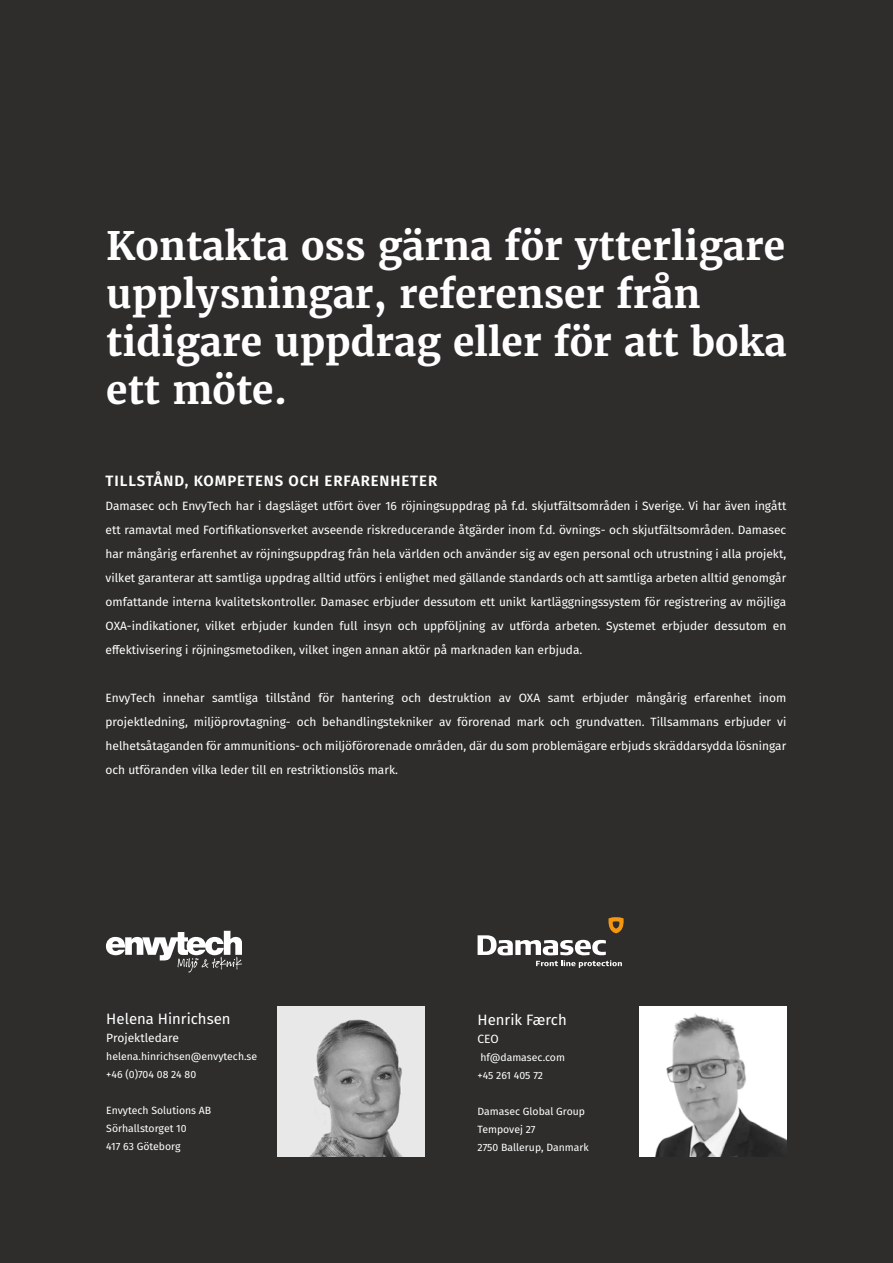
<style>
.page{position:relative;width:893px;height:1263px;background:#2e2d2c}
.page>*{position:absolute;margin:0;border:0;box-sizing:border-box;transform-origin:0 0}
.t1{font:700 39px/48px "Merriweather";color:#fff}
.t2{font:600 15px "Fira Sans";letter-spacing:.06em;color:#fff}
.t3{font:15px "Fira Sans";color:#fff}
.t4{font:12px/24px "Fira Sans";color:#fff;text-align:justify}
.t5{font:10.5px/18px "Fira Sans";color:#fff}
</style>
<div class="page">
<img style="left:277px;top:1007px;width:148px;height:150px">
<svg style="left:106px;top:931px;width:136px;height:41px"></svg>
<img style="left:640px;top:1006px;width:147px;height:151px">
<svg style="left:478px;top:917px;width:146px;height:51px"></svg>
<h1 class="t1" style="left:106px;top:222px;width:682px">Kontakta oss gärna för ytterligare upplysningar, referenser från tidigare uppdrag eller för att boka ett möte.</h1>
<p class="t2" style="left:106px;top:468px;width:333px">TILLSTÅND, KOMPETENS OCH ERFARENHETER</p>
<p class="t4" style="left:106px;top:493px;width:682px">Damasec och EnvyTech har i dagsläget utfört över 16 röjningsuppdrag på f.d. skjutfältsområden i Sverige. Vi har även ingått ett ramavtal med Fortifikationsverket avseende riskreducerande åtgärder inom f.d. övnings- och skjutfältsområden. Damasec har mångårig erfarenhet av röjningsuppdrag från hela världen och använder sig av egen personal och utrustning i alla projekt, vilket garanterar att samtliga uppdrag alltid utförs i enlighet med gällande standards och att samtliga arbeten alltid genomgår omfattande interna kvalitetskontroller. Damasec erbjuder dessutom ett unikt kartläggningssystem för registrering av möjliga OXA-indikationer, vilket erbjuder kunden full insyn och uppföljning av utförda arbeten. Systemet erbjuder dessutom en effektivisering i röjningsmetodiken, vilket ingen annan aktör på marknaden kan erbjuda.</p>
<p class="t4" style="left:106px;top:685px;width:682px">EnvyTech innehar samtliga tillstånd för hantering och destruktion av OXA samt erbjuder mångårig erfarenhet inom projektledning, miljöprovtagning- och behandlingstekniker av förorenad mark och grundvatten. Tillsammans erbjuder vi helhetsåtaganden för ammunitions- och miljöförorenade områden, där du som problemägare erbjuds skräddarsydda lösningar och utföranden vilka leder till en restriktionslös mark.</p>
<p class="t3" style="left:106px;top:1008px;width:126px">Helena Hinrichsen</p>
<p class="t4" style="left:106px;top:1026px;width:74px">Projektledare</p>
<p class="t5" style="left:106px;top:1047px;width:152px">helena.hinrichsen@envytech.se +46 (0)704 08 24 80</p>
<p class="t5" style="left:106px;top:1101px;width:107px">Envytech Solutions AB<br>Sörhallstorget 10<br>417 63 Göteborg</p>
<p class="t3" style="left:478px;top:1008px;width:91px">Henrik Færch</p>
<p class="t4" style="left:478px;top:1026px;width:23px">CEO</p>
<p class="t5" style="left:478px;top:1047px;width:89px">hf@damasec.com +45 261 405 72</p>
<p class="t5" style="left:478px;top:1101px;width:113px">Damasec Global Group<br>Tempovej 27<br>2750 Ballerup, Danmark</p>
</div>
